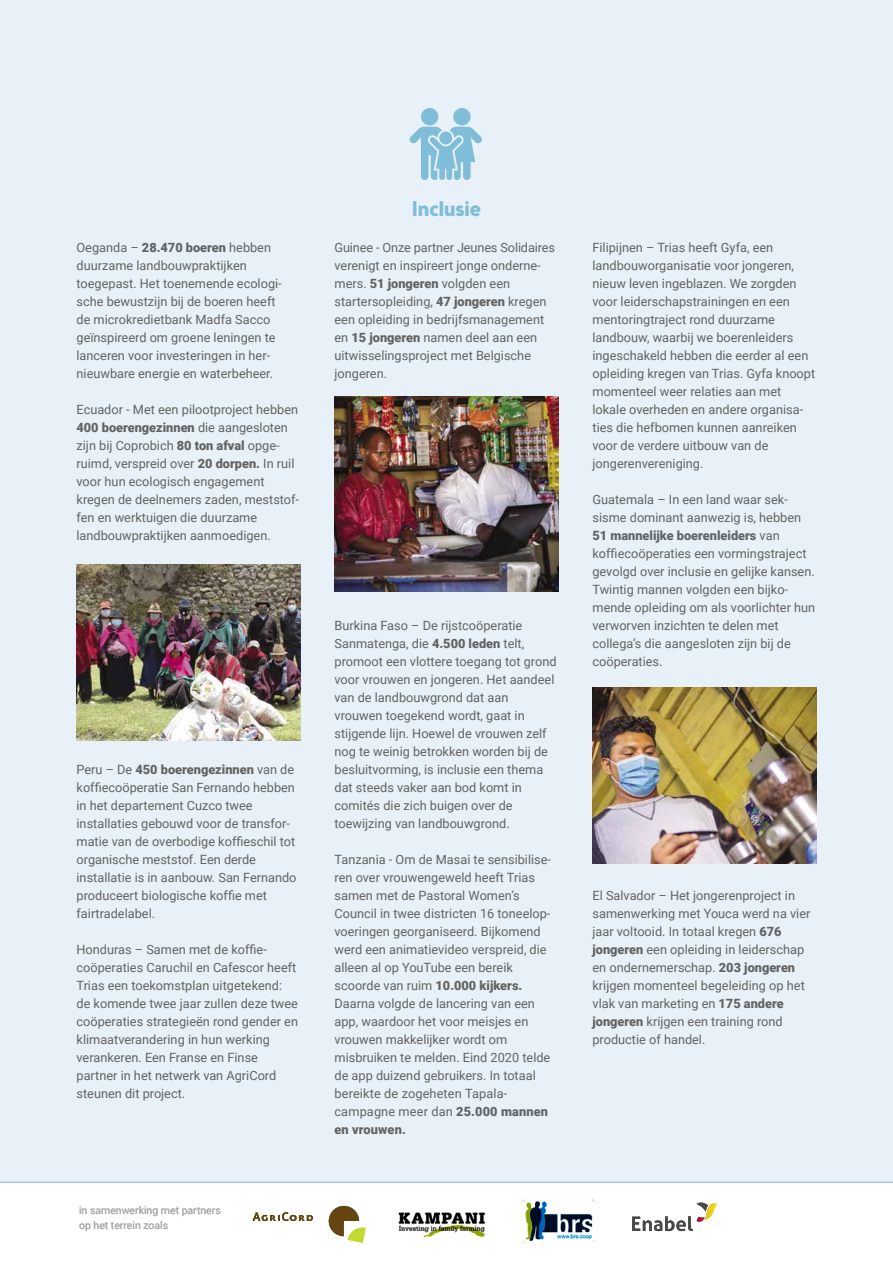
<style>
.page{position:relative;width:893px;height:1263px;background:#fff}
.page>*{position:absolute;margin:0;border:0;box-sizing:border-box;transform-origin:0 0}
.t1{font:700 21px "Brooklyn Samuels Five";color:#80bdd8}
.t2{font:12.75px/18px "Roboto";color:#636363}
.t3{font:10.5px/15px "Roboto";color:#aaa}
.s1{font-weight:900}
</style>
<div class="page">
<div style="left:0;top:0;width:893px;height:1182px;background:#e7f1f7"></div>
<img style="left:398px;top:1212px;width:88px;height:26px">
<img style="left:522px;top:1199px;width:73px;height:43px">
<svg style="left:329px;top:1206px;width:37px;height:37px"></svg>
<svg style="left:253px;top:1212px;width:60px;height:9px"></svg>
<svg style="left:632px;top:1202px;width:86px;height:29px"></svg>
<img style="left:334px;top:396px;width:224px;height:195px">
<img style="left:77px;top:564px;width:223px;height:176px">
<hr style="left:0;top:1182px;width:893px;height:1px;background:#80bdd8">
<img style="left:592px;top:687px;width:224px;height:176px">
<svg style="left:409px;top:127px;width:73px;height:53px"></svg>
<div style="left:421px;top:108px;width:17px;height:17px;background:#80bdd8;border-radius:50%"></div>
<div style="left:439px;top:131px;width:13px;height:13px;background:#80bdd8;border-radius:50%"></div>
<div style="left:453px;top:108px;width:18px;height:17px;background:#80bdd8;border-radius:50%"></div>
<p class="t2" style="left:77px;top:238px;width:207px">Oeganda – <span class="s1">28.470 boeren</span> hebben duurzame landbouwpraktijken toegepast. Het toenemende ecologi&shy;sche bewustzijn bij de boeren heeft de microkredietbank Madfa Sacco geïnspireerd om groene leningen te lanceren voor investeringen in her&shy;nieuwbare energie en waterbeheer.</p>
<p class="t2" style="left:77px;top:400px;width:224px">Ecuador - Met een pilootproject hebben <span class="s1">400 boerengezinnen</span> die aangesloten zijn bij Coprobich <span class="s1">80 ton afval</span> opge&shy;ruimd, verspreid over <span class="s1">20 dorpen.</span> In ruil voor hun ecologisch engagement kregen de deelnemers zaden, meststof&shy;fen en werktuigen die duurzame landbouwpraktijken aanmoedigen.</p>
<p class="t2" style="left:77px;top:760px;width:222px">Peru – De <span class="s1">450 boerengezinnen</span> van de koffiecoöperatie San Fernando hebben in het departement Cuzco twee installaties gebouwd voor de transfor&shy;matie van de overbodige koffieschil tot organische meststof. Een derde installatie is in aanbouw. San Fernando produceert biologische koffie met fairtradelabel.</p>
<p class="t2" style="left:77px;top:940px;width:223px">Honduras – Samen met de koffie&shy;coöperaties Caruchil en Cafescor heeft Trias een toekomstplan uitgetekend: de komende twee jaar zullen deze twee coöperaties strategieën rond gender en klimaatverandering in hun werking verankeren. Een Franse en Finse partner in het netwerk van AgriCord steunen dit project.</p>
<p class="t3" style="left:79px;top:1202px;width:143px">in samenwerking met partners op het terrein zoals</p>
<h1 class="t1" style="left:412px;top:197px;width:71px">Inclusie</h1>
<p class="t2" style="left:334px;top:238px;width:222px">Guinee - Onze partner Jeunes Solidaires verenigt en inspireert jonge onderne&shy;mers. <span class="s1">51 jongeren</span> volgden een startersopleiding, <span class="s1">47 jongeren</span> kregen een opleiding in bedrijfsmanagement en <span class="s1">15 jongeren</span> namen deel aan een uitwisselingsproject met Belgische jongeren.</p>
<p class="t2" style="left:334px;top:616px;width:224px">Burkina Faso – De rijstcoöperatie Sanmatenga, die <span class="s1">4.500 leden</span> telt, promoot een vlottere toegang tot grond voor vrouwen en jongeren. Het aandeel van de landbouwgrond dat aan vrouwen toegekend wordt, gaat in stijgende lijn. Hoewel de vrouwen zelf nog te weinig betrokken worden bij de besluitvorming, is inclusie een thema dat steeds vaker aan bod komt in comités die zich buigen over de toewijzing van landbouwgrond.</p>
<p class="t2" style="left:334px;top:850px;width:218px">Tanzania - Om de Masai te sensibilise&shy;ren over vrouwengeweld heeft Trias samen met de Pastoral Women’s Council in twee districten 16 toneelop&shy;voeringen georganiseerd. Bijkomend werd een animatievideo verspreid, die alleen al op YouTube een bereik scoorde van ruim <span class="s1">10.000 kijkers.<br></span>Daarna volgde de lancering van een app, waardoor het voor meisjes en vrouwen makkelijker wordt om misbruiken te melden. Eind 2020 telde de app duizend gebruikers. In totaal bereikte de zogeheten Tapala&shy;campagne meer dan <span class="s1">25.000 mannen en vrouwen.</span></p>
<p class="t2" style="left:592px;top:238px;width:224px">Filipijnen – Trias heeft Gyfa, een landbouworganisatie voor jongeren, nieuw leven ingeblazen. We zorgden voor leiderschapstrainingen en een mentoringtraject rond duurzame landbouw, waarbij we boerenleiders ingeschakeld hebben die eerder al een opleiding kregen van Trias. Gyfa knoopt momenteel weer relaties aan met lokale overheden en andere organisa&shy;ties die hefbomen kunnen aanreiken voor de verdere uitbouw van de jongerenvereniging.</p>
<p class="t2" style="left:592px;top:490px;width:224px">Guatemala – In een land waar sek&shy;sisme dominant aanwezig is, hebben <span class="s1">51 mannelijke boerenleiders</span> van koffiecoöperaties een vormingstraject gevolgd over inclusie en gelijke kansen.<br>Twintig mannen volgden een bijko&shy;mende opleiding om als voorlichter hun verworven inzichten te delen met collega’s die aangesloten zijn bij de coöperaties.</p>
<p class="t2" style="left:592px;top:886px;width:219px">El Salvador – Het jongerenproject in samenwerking met Youca werd na vier jaar voltooid. In totaal kregen <span class="s1">676 jongeren</span> een opleiding in leiderschap en ondernemerschap. <span class="s1">203 jongeren </span>krijgen momenteel begeleiding op het vlak van marketing en <span class="s1">175 andere jongeren</span> krijgen een training rond productie of handel.</p>
</div>
